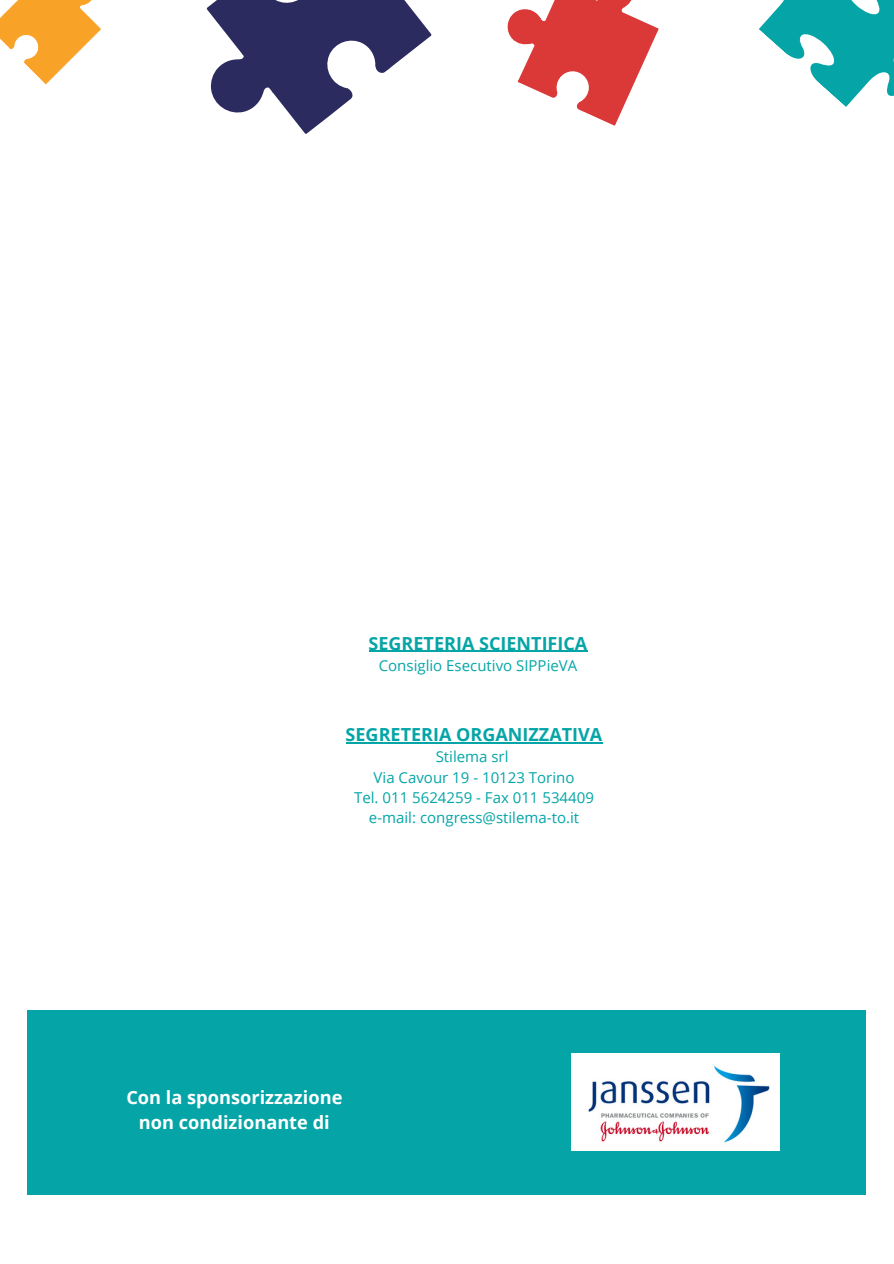
<style>
.page{position:relative;width:894px;height:1264px;background:#fff}
.page>*{position:absolute;margin:0;border:0;box-sizing:border-box;transform-origin:0 0}
.t1{font:700 18.15px "Open Sans";color:#fff}
.t2{font:700 18px "Open Sans";color:#05a5a7}
.t3{font:15px "Open Sans";color:#05a5a7}
</style>
<div class="page">
<div style="left:28px;top:1010px;width:837px;height:184px;background:#05a5a7"></div>
<svg style="left:759px;top:0;width:134px;height:107px"></svg>
<svg style="left:206px;top:0;width:226px;height:134px;fill:#2c2b5f"></svg>
<svg style="left:0;top:0;width:101px;height:85px"></svg>
<svg style="left:507px;top:0;width:152px;height:126px"></svg>
<hr style="left:345px;top:742px;width:257px;height:1px;background:#05a5a7">
<hr style="left:368px;top:650px;width:219px;height:2px;background:#05a5a7">
<img style="left:571px;top:1053px;width:208px;height:97px">
<p class="t2" style="left:368px;top:630px;width:220px">SEGRETERIA SCIENTIFICA</p>
<p class="t3" style="left:378px;top:655px;width:200px">Consiglio Esecutivo SIPPieVA</p>
<p class="t2" style="left:345px;top:721px;width:258px">SEGRETERIA ORGANIZZATIVA</p>
<p class="t3" style="left:435px;top:746px;width:74px">Stilema srl</p>
<p class="t3" style="left:373px;top:766px;width:202px">Via Cavour 19 - 10123 Torino</p>
<p class="t3" style="left:354px;top:786px;width:241px">Tel. 011 5624259 - Fax 011 534409</p>
<p class="t3" style="left:369px;top:807px;width:212px">e-mail: congress@stilema-to.it</p>
<p class="t1" style="left:126px;top:1084px;width:217px">Con la sponsorizzazione</p>
<p class="t1" style="left:139px;top:1109px;width:192px">non condizionante di</p>
</div>
